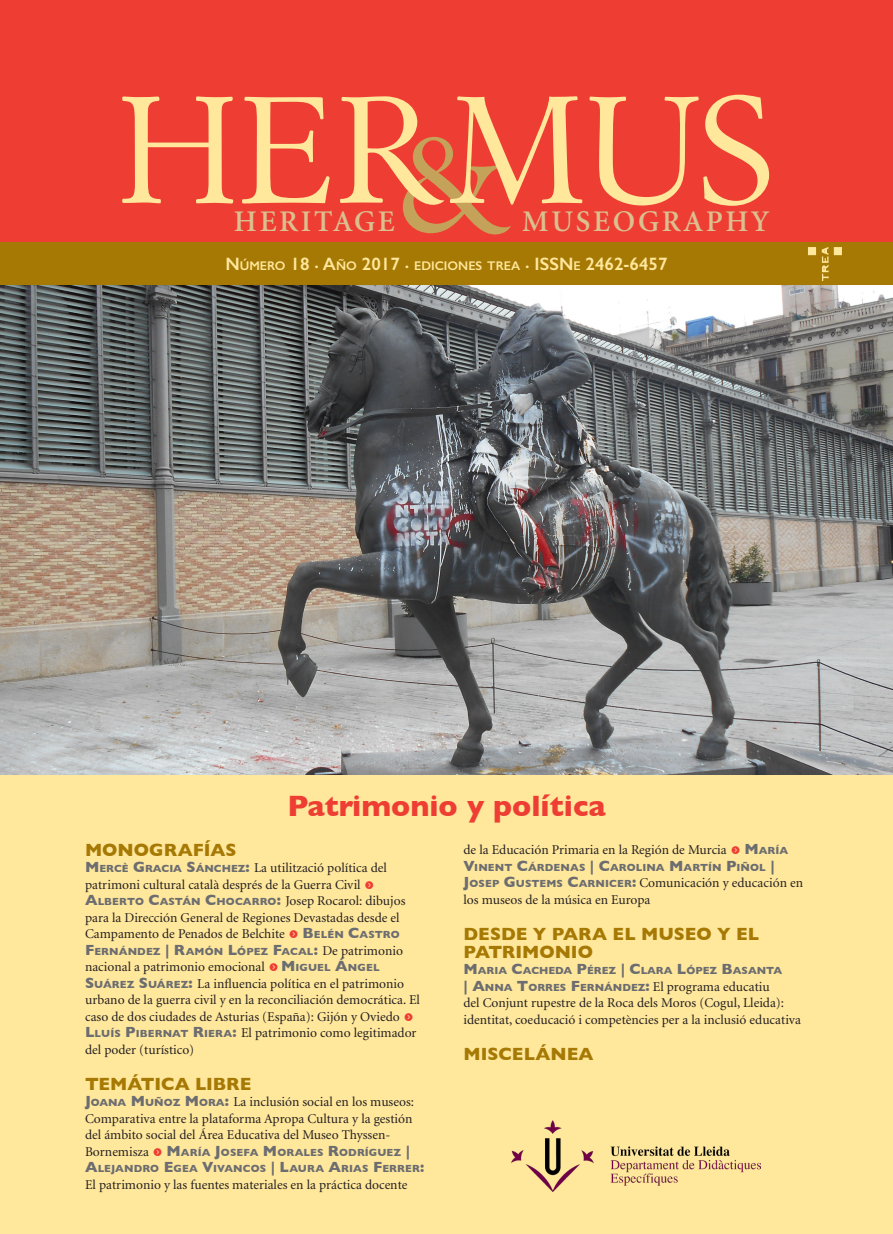
<style>
.page{position:relative;width:893px;height:1234px;background:#fff}
.page>*{position:absolute;margin:0;border:0;box-sizing:border-box;transform-origin:0 0}
.t1{font:165px "Augereau";color:#ffe79c}
.t2{font:150px "Augereau";color:#c5a259}
.t3{font:700 30px "Gill Sans";color:#ee3e34}
.t4{font:30px "Minion Semibold SC";letter-spacing:.09em;color:#dbbf8e}
.Texto_en_cubierta{font:700 18px/18px "Gill Sans";color:#a57903}
.t5{font:600 18px "Gill Sans";color:#ffe79c}
.Sumario_autores{font:13.5px/16.5px "Minion";color:#231f20}
.Sumario_autores-2{font:700 10.5px/16.5px "Gill Sans";letter-spacing:.005em;color:#6c6d70}
.s1{font-size:12.6px}
.s2{font-family:"Gill Sans";font-weight:700;font-size:15px;color:#6c6d70}
.s3{font-family:"Gill Sans";font-weight:700;font-size:10.5px;color:#6c6d70}
.s4{font-size:15px}
.s5{font-family:"Minion";font-weight:400;font-size:13.5px;color:#231f20}
</style>
<div class="page">
<div style="left:0;top:0;width:893px;height:1233px;background:#ffe79c"></div>
<div style="left:0;top:0;width:893px;height:285px;background:#ee3e34"></div>
<div style="left:0;top:242px;width:893px;height:43px;background:#a57903"></div>
<img style="left:0;top:285px;width:893px;height:489px">
<img style="left:512px;top:1120px;width:248px;height:71px">
<svg style="left:808px;top:247px;width:34px;height:34px"></svg>
<p class="t1" style="left:118px;top:52px;width:658px">HERMUS</p>
<p class="t2" style="left:399px;top:93px;width:110px">&amp;</p>
<p class="t4" style="left:234px;top:206px;width:162px">HERITAGE</p>
<p class="t4" style="left:522px;top:206px;width:249px">MUSEOGRAPHY</p>
<p class="t5" style="left:225px;top:253px;width:444px">N<span class="s1">ÚMERO</span> 18 · A<span class="s1">ÑO</span> 2017 · <span class="s1">EDICIONES TREA</span> · ISSN<span class="s1">E</span> 2462-6457</p>
<p class="t3" style="left:287px;top:782px;width:320px">Patrimonio y política</p>
<p class="Texto_en_cubierta" style="left:85px;top:839px;width:153px">MONOGRAFÍAS</p>
<p class="Sumario_autores" style="left:85px;top:859px;width:322px"><span class="s2">M</span><span class="s3">ERCÈ</span> <span class="s2">G</span><span class="s3">RACIA</span> <span class="s2">S</span><span class="s3">ÁNCHEZ</span><span class="s2">:</span> La utilització política del patrimoni cultural català després de la Guerra Civil <sub>f </sub><span class="s2">A</span><span class="s3">LBERTO</span> <span class="s2">C</span><span class="s3">ASTÁN</span> <span class="s2">C</span><span class="s3">HOCARRO</span><span class="s2">:</span> Josep Rocarol: dibujos para la Dirección General de Regiones Devastadas desde el Campamento de Penados de Belchite <sub>f</sub> <span class="s2">B</span> <span class="s3">ELÉN</span> <span class="s2">C</span><span class="s3">ASTRO</span></p>
<p class="Sumario_autores-2" style="left:85px;top:942px;width:319px"><span class="s4">F</span>ERNÁNDEZ <span class="s4">| R</span>AM ÓN <span class="s4">L</span>ÓPEZ <span class="s4">F</span>ACAL<span class="s4">:</span> <span class="s5">De patrimonio</span></p>
<p class="Sumario_autores" style="left:85px;top:958px;width:336px">nacional a patrimonio emocional <sub>f</sub> <span class="s2">M</span><span class="s3">IGUEL</span> <span class="s2">Á</span><span class="s3">NGEL </span><span class="s2">S</span><span class="s3">UÁREZ</span> <span class="s2">S</span><span class="s3">UÁREZ</span><span class="s2">:</span> La influencia política en el patrimonio urbano de la guerra civil y en la reconciliación democrática. El caso de dos ciudades de Asturias (España): Gijón y Oviedo <sub>f </sub><span class="s2">L</span> <span class="s3">LUÍS</span> <span class="s2">P</span> <span class="s3">IBERNAT</span> <span class="s2">R</span><span class="s3">IERA</span><span class="s2">:</span> El patrimonio como legitimador del poder (turístico)</p>
<p class="Texto_en_cubierta" style="left:85px;top:1073px;width:168px">TEMÁTICA LIBRE</p>
<p class="Sumario_autores" style="left:85px;top:1093px;width:331px;text-align:justify"><span class="s2">J</span><span class="s3">OANA</span> <span class="s2">M</span><span class="s3">UÑOZ</span> <span class="s2">M</span><span class="s3">ORA</span><span class="s2">:</span> La inclusión social en los museos:<br>Comparativa entre la plataforma Apropa Cultura y la gestión del ámbito social del Área Educativa del Museo Thyssen-</p>
<p class="Sumario_autores-2" style="left:85px;top:1143px;width:341px"><span class="s5">Bornemisza</span> <sub>f</sub> <span class="s4">M</span>ARÍA <span class="s4">J</span>OSEFA <span class="s4">M</span>ORALES <span class="s4">R</span>ODRÍGUEZ <span class="s4">|<br>A</span>LEJANDRO <span class="s4">E</span>GEA <span class="s4">V</span>IVANCOS <span class="s4">| L</span>AURA <span class="s4">A</span>RIAS <span class="s4">F</span>ERRER<span class="s4">:</span></p>
<p class="Sumario_autores" style="left:85px;top:1176px;width:324px">El patrimonio y las fuentes materiales en la práctica docente</p>
<p class="Sumario_autores" style="left:463px;top:841px;width:326px">de la Educación Primaria en la Región de Murcia <sub>f</sub> <span class="s2">M</span><span class="s3">ARÍA</span></p>
<p class="Sumario_autores-2" style="left:463px;top:858px;width:313px"><span class="s4">V</span>INENT <span class="s4">C</span>ÁRDENAS <span class="s4">| C</span>AROLINA <span class="s4">M</span>ARTÍN <span class="s4">P</span>IÑOL <span class="s4">|</span></p>
<p class="Sumario_autores" style="left:463px;top:874px;width:341px"><span class="s2">J</span><span class="s3">OSEP</span> <span class="s2">G</span><span class="s3">USTEMS</span> <span class="s2">C</span><span class="s3">ARNICER</span><span class="s2">:</span> Comunicación y educación en los museos de la música en Europa</p>
<p class="Texto_en_cubierta" style="left:463px;top:923px;width:297px">DESDE Y PARA EL MUSEO Y EL<br>PATRIMONIO</p>
<p class="Sumario_autores-2" style="left:463px;top:961px;width:320px"><span class="s4">M</span>ARIA <span class="s4">C</span>ACHEDA <span class="s4">P</span> ÉREZ <span class="s4">| C</span>LARA <span class="s4">L</span>ÓPEZ <span class="s4">B</span>ASANTA</p>
<p class="Sumario_autores" style="left:463px;top:978px;width:339px"><span class="s2">| A</span><span class="s3">NNA</span> <span class="s2">T</span><span class="s3">ORRES</span> <span class="s2">F</span><span class="s3">ERNÁNDEZ</span><span class="s2">:</span> El programa educatiu<br>del Conjunt rupestre de la Roca dels Moros (Cogul, Lleida): identitat, coeducació i competències per a la inclusió educativa</p>
<p class="Texto_en_cubierta" style="left:463px;top:1043px;width:132px">MISCELÁNEA</p>
</div>
